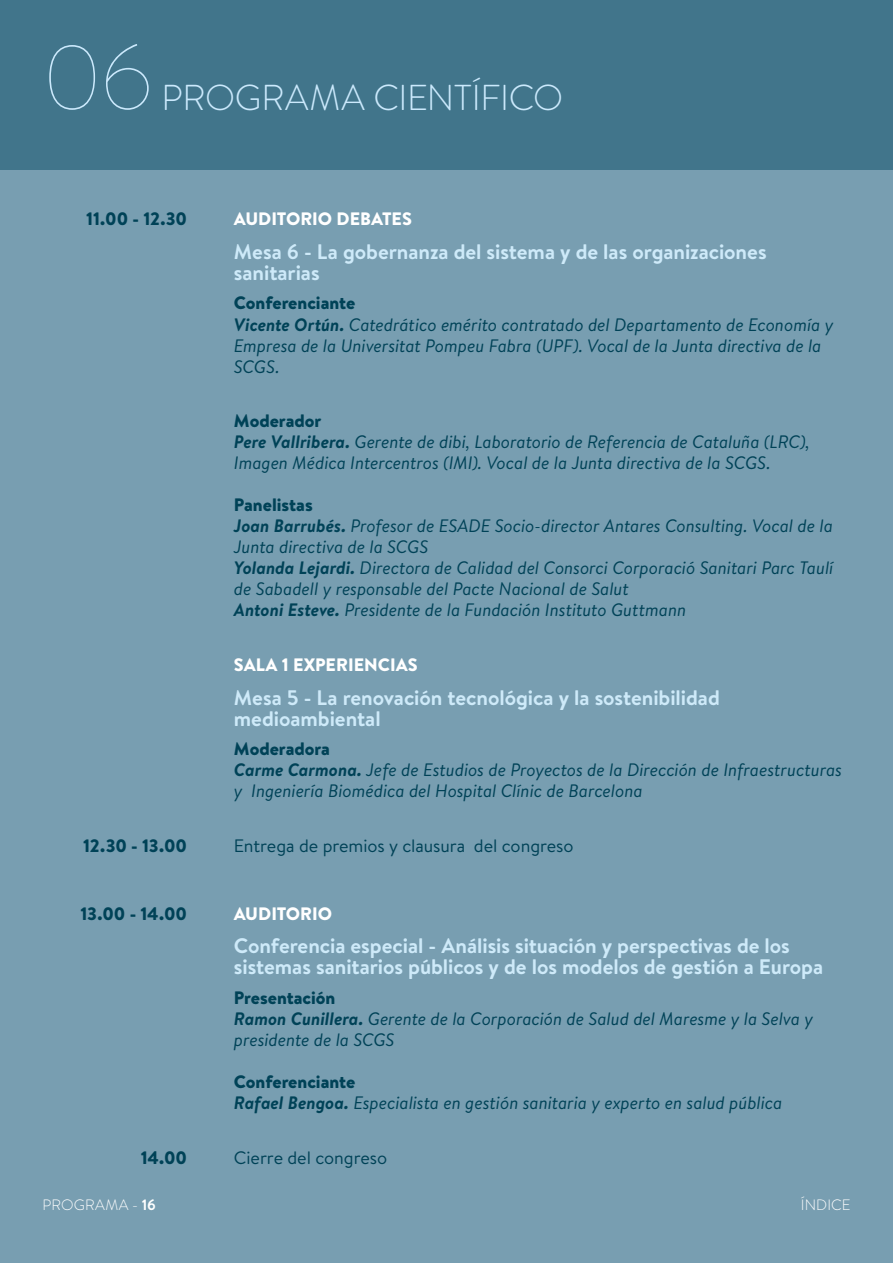
<style>
.page{position:relative;width:893px;height:1263px;background:#fff}
.page>*{position:absolute;margin:0;border:0;box-sizing:border-box;transform-origin:0 0}
.t1{font:100 90px "Brandon Text";color:#cbe9fc}
.t2{font:300 36px "Brandon Text";letter-spacing:-.01em;color:#cbe9fc}
.t3{font:700 21px/21px "Brandon Text";color:#ceeaf9}
.t4{font:italic 18px/21px "Brandon Text";letter-spacing:-.005em;color:#004257}
.t5{font:18px "Brandon Text";letter-spacing:-.005em;color:#004257}
.t6{font:900 18px "Brandon Text";color:#fff}
.t7{font:900 18px "Brandon Text";letter-spacing:-.01em;color:#004257}
.t8{font:300 15px "Brandon Text";letter-spacing:.005em;color:#fff}
.s1{font-weight:900;font-style:normal}
.s2{font-weight:700}
</style>
<div class="page">
<div style="left:0;top:0;width:893px;height:170px;background:#41758b"></div>
<div style="left:0;top:170px;width:893px;height:1093px;background:#789eb1"></div>
<h1 class="t1" style="left:43px;top:17px;width:112px">06</h1>
<h2 class="t2" style="left:162px;top:73px;width:403px">PROGRAMA CIENTÍFICO</h2>
<p class="t7" style="left:86px;top:206px;width:102px">11.00 - 12.30</p>
<p class="t6" style="left:234px;top:206px;width:180px">AUDITORIO DEBATES</p>
<p class="t3" style="left:234px;top:241px;width:534px">Mesa 6 - La gobernanza del sistema y de las organizaciones sanitarias</p>
<p class="t4" style="left:234px;top:292px;width:601px"><span class="s1">Conferenciante<br></span><span class="s2">Vicente Ortún.</span> Catedrático emérito contratado del Departamento de Economía y Empresa de la Universitat Pompeu Fabra (UPF). Vocal de la Junta directiva de la SCGS.</p>
<p class="t4" style="left:234px;top:410px;width:577px"><span class="s1">Moderador<br></span><span class="s2">Pere Vallribera.</span> Gerente de dibi, Laboratorio de Referencia de Cataluña (LRC),<br>Imagen Médica Intercentros (IMI). Vocal de la Junta directiva de la SCGS.</p>
<p class="t4" style="left:234px;top:494px;width:601px"><span class="s1">Panelistas<br></span><span class="s2">Joan Barrubés.</span> Profesor de ESADE Socio-director Antares Consulting. Vocal de la Junta directiva de la SCGS<br><span class="s2">Yolanda Lejardi.</span> Directora de Calidad del Consorci Corporació Sanitari Parc Taulí de Sabadell y responsable del Pacte Nacional de Salut<br><span class="s2">Antoni Esteve.</span> Presidente de la Fundación Instituto Guttmann</p>
<p class="t6" style="left:234px;top:652px;width:185px">SALA 1 EXPERIENCIAS</p>
<p class="t3" style="left:234px;top:686px;width:488px">Mesa 5 - La renovación tecnológica y la sostenibilidad medioambiental</p>
<p class="t4" style="left:234px;top:738px;width:610px"><span class="s1">Moderadora<br></span><span class="s2">Carme Carmona.</span> Jefe de Estudios de Proyectos de la Dirección de Infraestructuras y Ingeniería Biomédica del Hospital Clínic de Barcelona</p>
<p class="t7" style="left:83px;top:833px;width:105px">12.30 - 13.00</p>
<p class="t5" style="left:234px;top:833px;width:341px">Entrega de premios y clausura del congreso</p>
<p class="t7" style="left:81px;top:901px;width:108px">13.00 - 14.00</p>
<p class="t6" style="left:234px;top:901px;width:100px">AUDITORIO</p>
<p class="t3" style="left:234px;top:935px;width:591px">Conferencia especial - Análisis situación y perspectivas de los sistemas sanitarios públicos y de los modelos de gestión a Europa</p>
<p class="t4" style="left:234px;top:986px;width:581px"><span class="s1">Presentación<br></span><span class="s2">Ramon Cunillera.</span> Gerente de la Corporación de Salud del Maresme y la Selva y presidente de la SCGS</p>
<p class="t4" style="left:234px;top:1070px;width:550px"><span class="s1">Conferenciante<br></span><span class="s2">Rafael Bengoa.</span> Especialista en gestión sanitaria y experto en salud pública</p>
<p class="t7" style="left:141px;top:1145px;width:48px">14.00</p>
<p class="t5" style="left:234px;top:1145px;width:155px">Cierre del congreso</p>
<p class="t8" style="left:43px;top:1195px;width:115px">PROGRAMA - <span class="s2">16</span></p>
<p class="t8" style="left:801px;top:1195px;width:51px">ÍNDICE</p>
</div>
